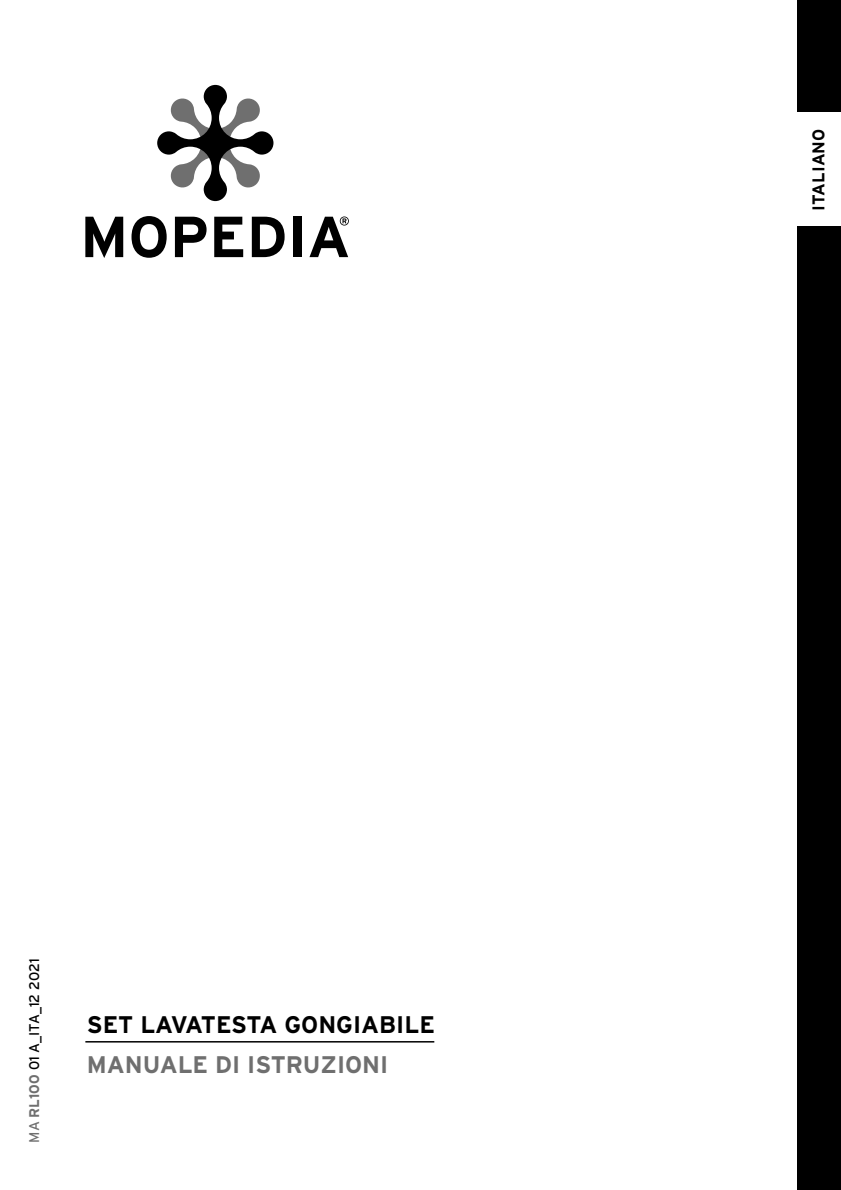
<style>
.page{position:relative;width:841px;height:1190px;background:#fff}
.page>*{position:absolute;margin:0;border:0;box-sizing:border-box;transform-origin:0 0}
.t1{font:700 24px "Interstate";color:#000}
.t2{font:700 24px "Interstate";color:#6f6f6f}
.t3{font:700 17px "Interstate";letter-spacing:.005em;color:#000}
.t4{font:14px "Interstate";color:#000}
.s1{color:#6f6f6f}
.s2{font-weight:700;color:#6f6f6f}
</style>
<div class="page">
<hr style="left:85px;top:1041px;width:349px;height:2px;background:#000">
<svg style="left:157px;top:85px;width:116px;height:116px"></svg>
<svg style="left:85px;top:217px;width:38px;height:41px"></svg>
<svg style="left:131px;top:216px;width:36px;height:42px"></svg>
<svg style="left:175px;top:217px;width:31px;height:40px"></svg>
<svg style="left:214px;top:217px;width:29px;height:40px"></svg>
<svg style="left:252px;top:217px;width:32px;height:40px"></svg>
<div style="left:293px;top:217px;width:8px;height:40px;background:#000"></div>
<svg style="left:309px;top:216px;width:40px;height:41px"></svg>
<div style="left:796px;top:0;width:44px;height:1190px;background:#000"></div>
<div style="left:791px;top:113px;width:49px;height:113px;background:#fff"></div>
<p class="t4" style="left:26px;top:1143px;width:186px;rotate:-90deg"><span class="s1">MA</span> <span class="s2">RL100</span> 01 A_ITA_12 2021</p>
<p class="t1" style="left:87px;top:1011px;width:349px">SET LAVATESTA GONGIABILE</p>
<p class="t2" style="left:87px;top:1051px;width:303px">MANUALE DI ISTRUZIONI</p>
<p class="t3" style="left:808px;top:211px;width:84px;rotate:-90deg">ITALIANO</p>
</div>
